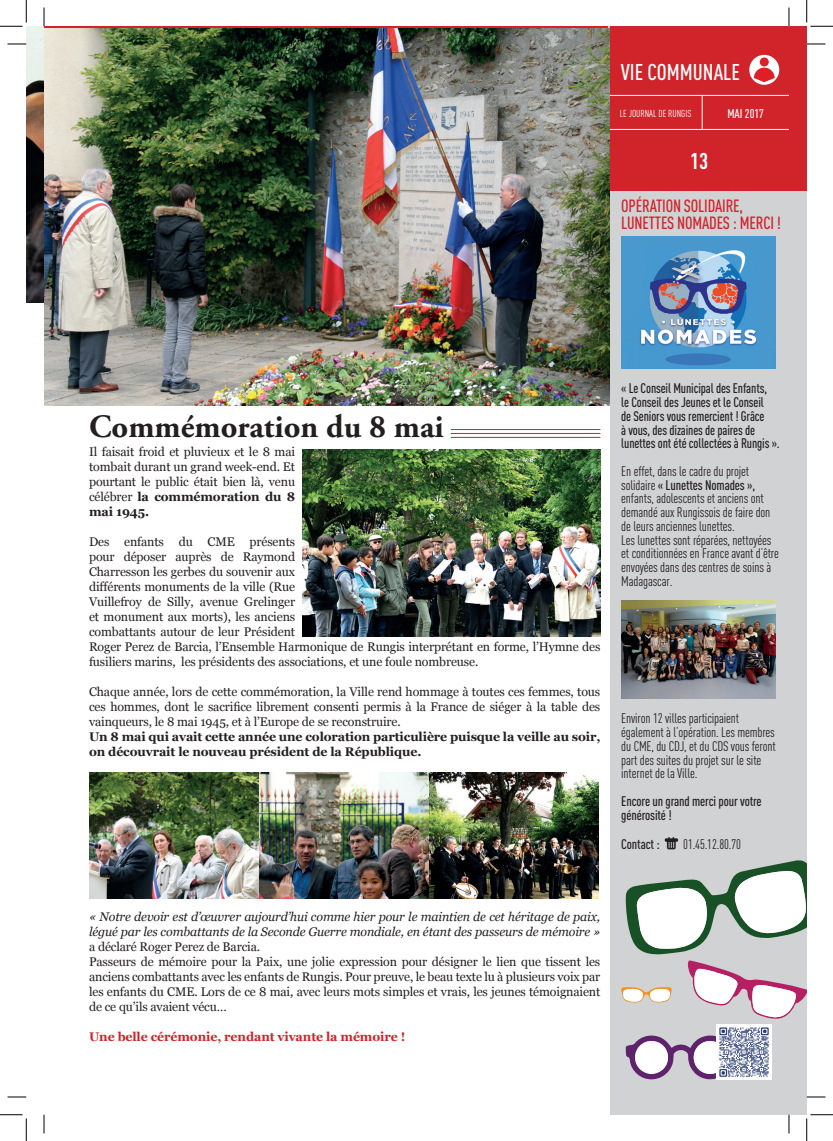
<style>
.page{position:relative;width:833px;height:1141px;background:#fff}
.page>*{position:absolute;margin:0;border:0;box-sizing:border-box;transform-origin:0 0}
.t1{font:700 32.5px "Adobe Garamond Pro";color:#231f20}
.t2{font:500 22.5px "DIN Cond";color:#fff}
.t3{font:700 22.5px "DIN Cond";color:#fff}
.t4{font:500 17.5px/17.5px "DIN Cond";letter-spacing:-.01em;color:#d1232a}
.t5{font:13.75px/13.8px "DIN Cond";letter-spacing:-.01em;color:#231f20}
.t6{font:500 13.75px/13.8px "DIN Cond";letter-spacing:-.01em;color:#231f20}
.t7{font:12.5px/15px "Georgia";letter-spacing:-.01em;color:#231f20;text-align:justify}
.t8{font:italic 12.5px/15px "Georgia";letter-spacing:-.01em;color:#231f20}
.t9{font:700 12.5px/15px "Georgia";letter-spacing:-.01em;color:#231f20}
.t10{font:700 12.5px "Georgia";letter-spacing:-.01em;color:#d1232a}
.t11{font:500 12.5px "DIN Cond";color:#fff}
.t12{font:10px "DIN Cond";color:#fff}
.s1{font-weight:700}
.s2{font-weight:500}
</style>
<div class="page">
<div style="left:609px;top:26px;width:197px;height:165px;background:#d1232a"></div>
<hr style="left:609px;top:95px;width:179px;height:1px;background:#fff">
<hr style="left:609px;top:129px;width:179px;height:1px;background:#fff">
<hr style="left:701px;top:95px;width:1px;height:35px;background:#fff">
<svg style="left:748px;top:55px;width:30px;height:30px"></svg>
<svg style="left:753px;top:68px;width:21px;height:14px"></svg>
<div style="left:759px;top:57px;width:9px;height:9px;background:#de1f26;border-radius:50%"></div>
<img style="left:26px;top:26px;width:18px;height:276px">
<hr style="left:450px;top:437px;width:150px;height:1px;background:#d1232a">
<hr style="left:450px;top:433px;width:150px;height:1px;background:#d1232a">
<hr style="left:450px;top:429px;width:150px;height:1px;background:#d1232a">
<img style="left:45px;top:29px;width:564px;height:376px">
<div style="left:609px;top:191px;width:197px;height:922px;background:#d1d2d4"></div>
<svg style="left:664px;top:837px;width:13px;height:12px"></svg>
<img style="left:302px;top:449px;width:298px;height:187px">
<img style="left:89px;top:772px;width:508px;height:126px">
<img style="left:621px;top:236px;width:154px;height:132px">
<img style="left:621px;top:600px;width:154px;height:98px">
<svg style="left:625px;top:860px;width:181px;height:94px"></svg>
<svg style="left:687px;top:960px;width:119px;height:58px"></svg>
<svg style="left:625px;top:1035px;width:90px;height:44px"></svg>
<div style="left:693px;top:1040px;width:33px;height:33px;background:#fff;border-radius:50%"></div>
<div style="left:634px;top:1040px;width:33px;height:33px;background:#fff;border-radius:50%"></div>
<svg style="left:621px;top:987px;width:50px;height:15px"></svg>
<img style="left:715px;top:1024px;width:56px;height:55px">
<svg style="left:8px;top:43px;width:18px;height:2px"></svg>
<svg style="left:806px;top:43px;width:19px;height:2px"></svg>
<svg style="left:8px;top:1096px;width:18px;height:1px"></svg>
<svg style="left:806px;top:1096px;width:19px;height:1px"></svg>
<svg style="left:43px;top:8px;width:2px;height:18px"></svg>
<svg style="left:43px;top:1114px;width:2px;height:19px"></svg>
<svg style="left:788px;top:8px;width:1px;height:18px"></svg>
<svg style="left:787px;top:1114px;width:2px;height:19px"></svg>
<svg style="left:0;top:0;width:27px;height:27px"></svg>
<svg style="left:0;top:1114px;width:27px;height:26px"></svg>
<svg style="left:806px;top:0;width:26px;height:27px"></svg>
<svg style="left:806px;top:1114px;width:26px;height:26px"></svg>
<h2 class="t2" style="left:620px;top:59px;width:120px">VIE COMMUNALE</h2>
<p class="t11" style="left:727px;top:106px;width:38px">MAI 2017</p>
<h2 class="t3" style="left:689px;top:147px;width:20px">13</h2>
<p class="t12" style="left:619px;top:108px;width:73px">LE JOURNAL DE RUNGIS</p>
<h3 class="t4" style="left:621px;top:196px;width:161px">OPÉRATION SOLIDAIRE,<br>LUNETTES NOMADES : MERCI !</h3>
<h1 class="t1" style="left:89px;top:407px;width:356px">Commémoration du 8 mai</h1>
<p class="t7" style="left:89px;top:443px;width:207px">Il faisait froid et pluvieux et le 8 mai tombait durant un grand week-end. Et pourtant le public était bien là, venu célébrer <span class="s1">la commémoration du 8 mai 1945.</span></p>
<p class="t7" style="left:89px;top:533px;width:512px;text-align:left">Des enfants du CME présents<br>pour déposer auprès de Raymond<br>Charresson les gerbes du souvenir aux<br>différents monuments de la ville (Rue<br>Vuillefroy de Silly, avenue Grelinger<br>et monument aux morts), les anciens<br>combattants autour de leur Président<br>Roger Perez de Barcia, l’Ensemble Harmonique de Rungis interprétant en forme, l’Hymne des fusiliers marins, les présidents des associations, et une foule nombreuse.</p>
<p class="t7" style="left:89px;top:683px;width:512px">Chaque année, lors de cette commémoration, la Ville rend hommage à toutes ces femmes, tous ces hommes, dont le sacrifice librement consenti permis à la France de siéger à la table des vainqueurs, le 8 mai 1945, et à l’Europe de se reconstruire.</p>
<p class="t9" style="left:89px;top:728px;width:512px">Un 8 mai qui avait cette année une coloration particulière puisque la veille au soir, on découvrait le nouveau président de la République.</p>
<p class="t6" style="left:621px;top:381px;width:160px">« Le Conseil Municipal des Enfants,<br>le Conseil des Jeunes et le Conseil<br>de Seniors vous remercient ! Grâce<br>à vous, des dizaines de paires de lunettes ont été collectées à Rungis ».</p>
<p class="t5" style="left:621px;top:464px;width:159px">En effet, dans le cadre du projet solidaire <span class="s2">« Lunettes Nomades », </span>enfants, adolescents et anciens ont demandé aux Rungissois de faire don de leurs anciennes lunettes.<br>Les lunettes sont réparées, nettoyées et conditionnées en France avant d’être envoyées dans des centres de soins à<br>Madagascar.</p>
<p class="t5" style="left:621px;top:711px;width:156px">Environ 12 villes participaient également à l’opération. Les membres du CME, du CDJ, et du CDS vous feront part des suites du projet sur le site internet de la Ville.</p>
<p class="t6" style="left:621px;top:793px;width:142px">Encore un grand merci pour votre générosité !</p>
<p class="t6" style="left:621px;top:836px;width:40px">Contact :</p>
<p class="t5" style="left:682px;top:836px;width:59px">01.45.12.80.70</p>
<p class="t8" style="left:89px;top:908px;width:512px">« Notre devoir est d’œuvrer aujourd’hui comme hier pour le maintien de cet héritage de paix, légué par les combattants de la Seconde Guerre mondiale, en étant des passeurs de mémoire »</p>
<p class="t7" style="left:89px;top:938px;width:512px;text-align:left">a déclaré Roger Perez de Barcia.<br>Passeurs de mémoire pour la Paix, une jolie expression pour désigner le lien que tissent les anciens combattants avec les enfants de Rungis. Pour preuve, le beau texte lu à plusieurs voix par les enfants du CME. Lors de ce 8 mai, avec leurs mots simples et vrais, les jeunes témoignaient de ce qu’ils avaient vécu…</p>
<p class="t10" style="left:89px;top:1027px;width:317px">Une belle cérémonie, rendant vivante la mémoire !</p>
</div>
